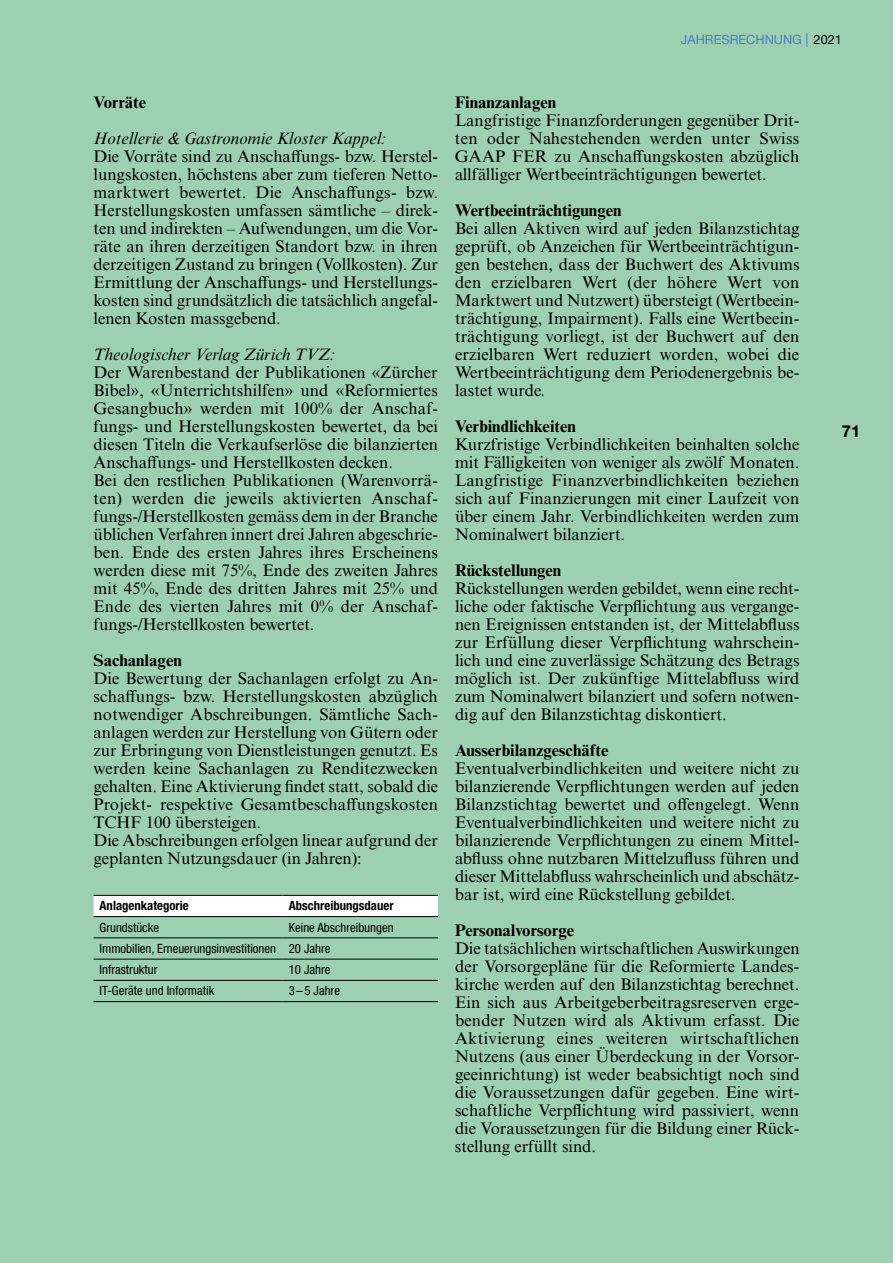
<style>
.page{position:relative;width:893px;height:1263px;background:#9dd0b0}
.page>*{position:absolute;margin:0;border:0;box-sizing:border-box;transform-origin:0 0}
.t1{font:16.8px/18px "Times NRMT Pro";color:#000;text-align:justify}
.t2{font:700 16.8px "Times NRMT Pro";color:#000}
.t3{font:italic 16.8px "Times NRMT Pro";color:#000}
.t4{font:700 16.5px "Helvetica Neue LT Pro";color:#000}
.t5{font:condensed 12.75px/21.3px "Helvetica Neue LT Pro";color:#000}
.t6{font:700 condensed 12.75px "Helvetica Neue LT Pro";color:#000}
.t7{font:12.75px "Helvetica Neue LT Pro";color:#477fc1}
.s1{font-size:13.5px}
.s2{color:#000}
</style>
<div class="page">
<div style="left:94px;top:896px;width:344px;height:20px;background:#fff"></div>
<hr style="left:94px;top:895px;width:189px;height:1px;background:#000">
<hr style="left:283px;top:895px;width:155px;height:1px;background:#000">
<hr style="left:94px;top:916px;width:189px;height:1px;background:#000">
<hr style="left:283px;top:916px;width:155px;height:1px;background:#000">
<hr style="left:94px;top:937px;width:189px;height:1px;background:#000">
<hr style="left:283px;top:937px;width:155px;height:1px;background:#000">
<hr style="left:94px;top:959px;width:189px;height:1px;background:#000">
<hr style="left:283px;top:959px;width:155px;height:1px;background:#000">
<hr style="left:94px;top:980px;width:189px;height:1px;background:#000">
<hr style="left:283px;top:980px;width:155px;height:1px;background:#000">
<hr style="left:94px;top:1001px;width:189px;height:1px;background:#000">
<hr style="left:283px;top:1001px;width:155px;height:1px;background:#000">
<p class="t7" style="left:681px;top:31px;width:163px">JAHRESRECHNUNG <span class="s1">|</span> <span class="s2">2021</span></p>
<p class="t2" style="left:94px;top:92px;width:54px">Vorräte</p>
<p class="t3" style="left:94px;top:128px;width:295px">Hotellerie &amp; Gastronomie Kloster Kappel:</p>
<p class="t1" style="left:94px;top:148px;width:346px">Die Vorräte sind zu Anschaffungs- bzw. Herstel&shy;lungskosten, höchstens aber zum tieferen Netto&shy;marktwert bewertet. Die Anschaffungs- bzw.<br>Herstellungskosten umfassen sämtliche – direk&shy;ten und indirekten – Aufwendungen, um die Vor&shy;räte an ihren derzeitigen Standort bzw. in ihren derzeitigen Zustand zu bringen (Vollkosten). Zur Ermittlung der Anschaffungs- und Herstellungs&shy;kosten sind grundsätzlich die tatsächlich angefal&shy;lenen Kosten massgebend.</p>
<p class="t3" style="left:94px;top:344px;width:244px">Theologischer Verlag Zürich TVZ:</p>
<p class="t1" style="left:94px;top:364px;width:346px;text-align:left">Der Warenbestand der Publikationen «Zürcher Bibel», «Unterrichtshilfen» und «Reformiertes Gesangbuch» werden mit 100% der Anschaf&shy;fungs- und Herstellungskosten bewertet, da bei diesen Titeln die Verkaufserlöse die bilanzierten Anschaffungs- und Herstellkosten decken.<br>Bei den restlichen Publikationen (Warenvorrä&shy;ten) werden die jeweils aktivierten Anschaf&shy;fungs-/Herstellkosten gemäss dem in der Branche üblichen Verfahren innert drei Jahren abgeschrie&shy;ben. Ende des ersten Jahres ihres Erscheinens werden diese mit 75%, Ende des zweiten Jahres mit 45%, Ende des dritten Jahres mit 25% und Ende des vierten Jahres mit 0% der Anschaf&shy;fungs-/Herstellkosten bewertet.</p>
<p class="t2" style="left:94px;top:650px;width:90px">Sachanlagen</p>
<p class="t1" style="left:94px;top:670px;width:346px;text-align:left">Die Bewertung der Sachanlagen erfolgt zu An&shy;schaffungs- bzw. Herstellungskosten abzüglich notwendiger Abschreibungen. Sämtliche Sach&shy;anlagen werden zur Herstellung von Gütern oder zur Erbringung von Dienstleistungen genutzt. Es werden keine Sachanlagen zu Renditezwecken gehalten. Eine Aktivierung findet statt, sobald die Projekt- respektive Gesamtbeschaffungskosten TCHF 100 übersteigen.<br>Die Abschreibungen erfolgen linear aufgrund der geplanten Nutzungsdauer (in Jahren):</p>
<p class="t6" style="left:100px;top:898px;width:91px">Anlagenkategorie</p>
<p class="t6" style="left:289px;top:898px;width:106px">Abschreibungsdauer</p>
<p class="t5" style="left:100px;top:916px;width:61px">Grundstücke</p>
<p class="t5" style="left:100px;top:916px;width:296px;text-indent:189px">Keine Abschreibungen<br>Immobilien, Erneuerungsinvestitionen 20 Jahre<br>Infrastruktur</p>
<p class="t5" style="left:289px;top:959px;width:43px">10 Jahre</p>
<p class="t5" style="left:100px;top:980px;width:116px">IT-Geräte und Informatik</p>
<p class="t5" style="left:289px;top:980px;width:53px">3–5 Jahre</p>
<p class="t2" style="left:455px;top:92px;width:103px">Finanzanlagen</p>
<p class="t1" style="left:455px;top:112px;width:346px">Langfristige Finanzforderungen gegenüber Drit&shy;ten oder Nahestehenden werden unter Swiss GAAP FER zu Anschaffungskosten abzüglich allfälliger Wertbeeinträchtigungen bewertet.</p>
<p class="t2" style="left:455px;top:200px;width:168px">Wertbeeinträchtigungen</p>
<p class="t1" style="left:455px;top:220px;width:346px">Bei allen Aktiven wird auf jeden Bilanzstichtag geprüft, ob Anzeichen für Wertbeeinträchtigun&shy;gen bestehen, dass der Buchwert des Aktivums den erzielbaren Wert (der höhere Wert von Marktwert und Nutzwert) übersteigt (Wertbeein&shy;trächtigung, Impairment). Falls eine Wertbeein&shy;trächtigung vorliegt, ist der Buchwert auf den erzielbaren Wert reduziert worden, wobei die Wertbeeinträchtigung dem Periodenergebnis be&shy;lastet wurde.</p>
<p class="t2" style="left:455px;top:416px;width:122px">Verbindlichkeiten</p>
<p class="t1" style="left:455px;top:436px;width:346px">Kurzfristige Verbindlichkeiten beinhalten solche mit Fälligkeiten von weniger als zwölf Monaten.<br>Langfristige Finanzverbindlichkeiten beziehen sich auf Finanzierungen mit einer Laufzeit von über einem Jahr. Verbindlichkeiten werden zum Nominalwert bilanziert.</p>
<p class="t2" style="left:455px;top:560px;width:108px">Rückstellungen</p>
<p class="t1" style="left:455px;top:580px;width:346px">Rückstellungen werden gebildet, wenn eine recht&shy;liche oder faktische Verpflichtung aus vergange&shy;nen Ereignissen entstanden ist, der Mittelabfluss zur Erfüllung dieser Verpflichtung wahrschein&shy;lich und eine zuverlässige Schätzung des Betrags möglich ist. Der zukünftige Mittelabfluss wird zum Nominalwert bilanziert und sofern notwen&shy;dig auf den Bilanzstichtag diskontiert.</p>
<p class="t2" style="left:455px;top:740px;width:155px">Ausserbilanzgeschäfte</p>
<p class="t1" style="left:455px;top:760px;width:346px">Eventualverbindlichkeiten und weitere nicht zu bilanzierende Verpflichtungen werden auf jeden Bilanzstichtag bewertet und offengelegt. Wenn Eventualverbindlichkeiten und weitere nicht zu bilanzierende Verpflichtungen zu einem Mittel&shy;abfluss ohne nutzbaren Mittelzufluss führen und dieser Mittelabfluss wahrscheinlich und abschätz&shy;bar ist, wird eine Rückstellung gebildet.</p>
<p class="t2" style="left:455px;top:920px;width:121px">Personalvorsorge</p>
<p class="t1" style="left:455px;top:940px;width:346px">Die tatsächlichen wirtschaftlichen Auswirkungen der Vorsorgepläne für die Reformierte Landes&shy;kirche werden auf den Bilanzstichtag berechnet.<br>Ein sich aus Arbeitgeberbeitragsreserven erge&shy;bender Nutzen wird als Aktivum erfasst. Die Aktivierung eines weiteren wirtschaftlichen Nutzens (aus einer Überdeckung in der Vorsor&shy;geeinrichtung) ist weder beabsichtigt noch sind die Voraussetzungen dafür gegeben. Eine wirt&shy;schaftliche Verpflichtung wird passiviert, wenn die Voraussetzungen für die Bildung einer Rück&shy;stellung erfüllt sind.</p>
<p class="t4" style="left:842px;top:421px;width:20px">71</p>
</div>
